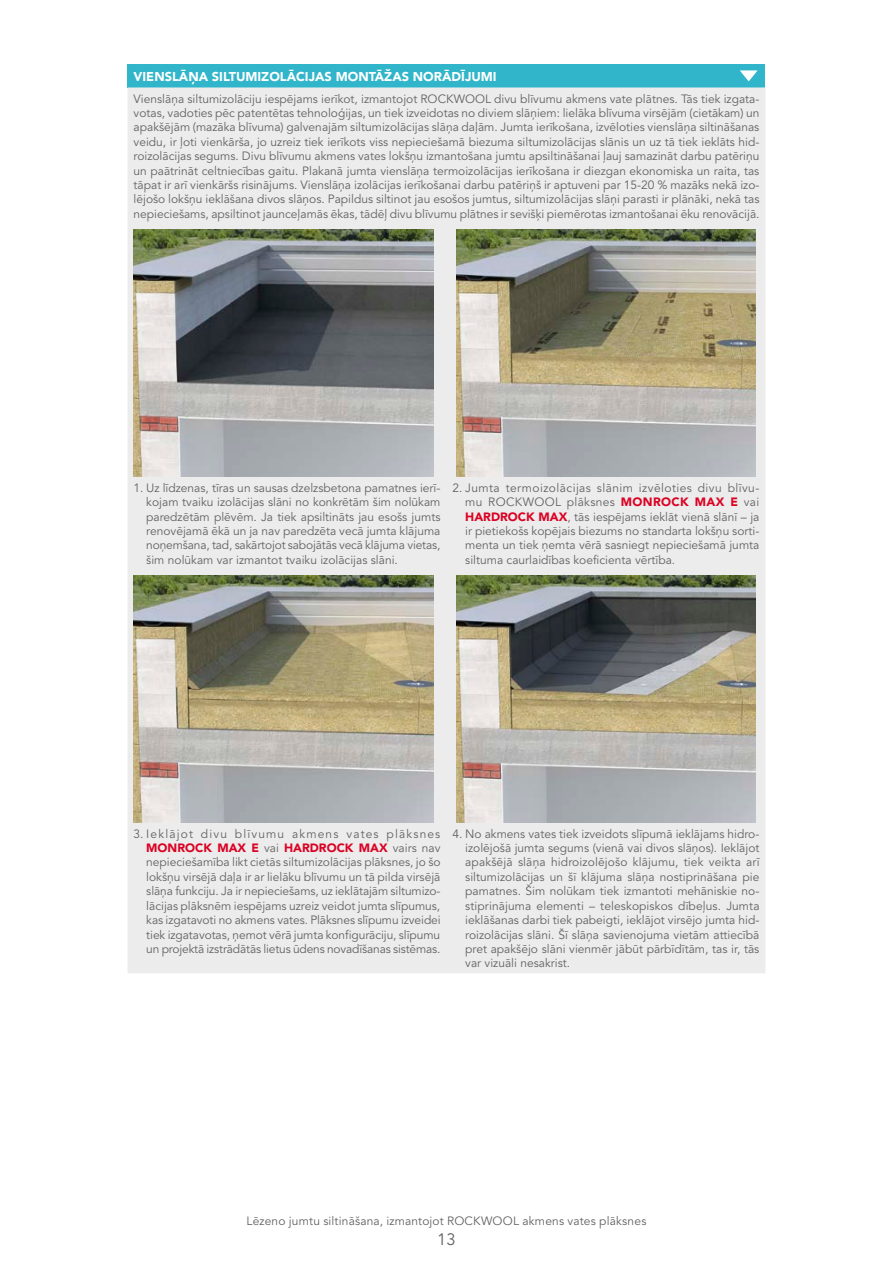
<style>
.page{position:relative;width:893px;height:1263px;background:#fff}
.page>*{position:absolute;margin:0;border:0;box-sizing:border-box;transform-origin:0 0}
.t1{font:16.5px "Avenir LT Pro";color:#626262}
.txt{font:900 12.75px "Avenir LT Pro";color:#fff}
._03_opis_body_aplik{font:12px/14.4px "Avenir LT Pro";color:#626262;text-align:justify}
.s1{font-weight:900;color:#db0123}
</style>
<div class="page">
<div style="left:128px;top:64px;width:637px;height:23px;background:#31b5ca"></div>
<div style="left:128px;top:87px;width:637px;height:886px;background:#ececec"></div>
<svg style="left:740px;top:70px;width:18px;height:11px"></svg>
<img style="left:134px;top:230px;width:299px;height:246px">
<img style="left:456px;top:230px;width:300px;height:246px">
<img style="left:134px;top:576px;width:299px;height:246px">
<img style="left:456px;top:576px;width:300px;height:246px">
<p class="txt" style="left:134px;top:69px;width:365px">VIENSLĀŅA SILTUMIZOLĀCIJAS MONTĀŽAS NORĀDĪJUMI</p>
<p class="_03_opis_body_aplik" style="left:134px;top:91px;width:627px">Vienslāņa siltumizolāciju iespējams ierīkot, izmantojot ROCKWOOL divu blīvumu akmens vate plātnes. Tās tiek izgata&shy;votas, vadoties pēc patentētas tehnoloģijas, un tiek izveidotas no diviem slāņiem: lielāka blīvuma virsējām (cietākam) un apakšējām (mazāka blīvuma) galvenajām siltumizolācijas slāņa daļām. Jumta ierīkošana, izvēloties vienslāņa siltināšanas veidu, ir ļoti vienkārša, jo uzreiz tiek ierīkots viss nepieciešamā biezuma siltumizolācijas slānis un uz tā tiek ieklāts hid&shy;roizolācijas segums. Divu blīvumu akmens vates lokšņu izmantošana jumtu apsiltināšanai ļauj samazināt darbu patēriņu un paātrināt celtniecības gaitu. Plakanā jumta vienslāņa termoizolācijas ierīkošana ir diezgan ekonomiska un raita, tas tāpat ir arī vienkāršs risinājums. Vienslāņa izolācijas ierīkošanai darbu patēriņš ir aptuveni par 15-20 % mazāks nekā izo&shy;lējošo lokšņu ieklāšana divos slāņos. Papildus siltinot jau esošos jumtus, siltumizolācijas slāņi parasti ir plānāki, nekā tas nepieciešams, apsiltinot jaunceļamās ēkas, tādēļ divu blīvumu plātnes ir sevišķi piemērotas izmantošanai ēku renovācijā.</p>
<p class="_03_opis_body_aplik" style="left:146px;top:481px;width:296px;text-indent:-13px">1. Uz līdzenas, tīras un sausas dzelzsbetona pamatnes ierī&shy;kojam tvaiku izolācijas slāni no konkrētām šim nolūkam paredzētām plēvēm. Ja tiek apsiltināts jau esošs jumts renovējamā ēkā un ja nav paredzēta vecā jumta klājuma noņemšana, tad, sakārtojot sabojātās vecā klājuma vietas, šim nolūkam var izmantot tvaiku izolācijas slāni.</p>
<p class="_03_opis_body_aplik" style="left:465px;top:481px;width:296px;text-indent:-13px">2. Jumta termoizolācijas slānim izvēloties divu blīvu&shy;mu ROCKWOOL plāksnes <span class="s1">MONROCK MAX E</span> vai <span class="s1">HARDROCK MAX</span>, tās iespējams ieklāt vienā slānī – ja ir pietiekošs kopējais biezums no standarta lokšņu sorti&shy;menta un tiek ņemta vērā sasniegt nepieciešamā jumta siltuma caurlaidības koeficienta vērtība.</p>
<p class="_03_opis_body_aplik" style="left:146px;top:826px;width:296px;text-indent:-13px">3. Ieklājot divu blīvumu akmens vates plāksnes <span class="s1">MONROCK MAX E</span> vai <span class="s1">HARDROCK MAX</span> vairs nav nepieciešamība likt cietās siltumizolācijas plāksnes, jo šo lokšņu virsējā daļa ir ar lielāku blīvumu un tā pilda virsējā slāņa funkciju. Ja ir nepieciešams, uz ieklātajām siltumizo&shy;lācijas plāksnēm iespējams uzreiz veidot jumta slīpumus, kas izgatavoti no akmens vates. Plāksnes slīpumu izveidei tiek izgatavotas, ņemot vērā jumta konfigurāciju, slīpumu un projektā izstrādātās lietus ūdens novadīšanas sistēmas.</p>
<p class="_03_opis_body_aplik" style="left:465px;top:826px;width:296px;text-indent:-13px">4. No akmens vates tiek izveidots slīpumā ieklājams hidro&shy;izolējošā jumta segums (vienā vai divos slāņos). Ieklājot apakšējā slāņa hidroizolējošo klājumu, tiek veikta arī siltumizolācijas un šī klājuma slāņa nostiprināšana pie pamatnes. Šim nolūkam tiek izmantoti mehāniskie no&shy;stiprinājuma elementi – teleskopiskos dībeļus. Jumta ieklāšanas darbi tiek pabeigti, ieklājot virsējo jumta hid&shy;roizolācijas slāni. Šī slāņa savienojuma vietām attiecībā pret apakšējo slāni vienmēr jābūt pārbīdītām, tas ir, tās var vizuāli nesakrist.</p>
<p class="_03_opis_body_aplik" style="left:246px;top:1214px;width:401px">Lēzeno jumtu siltināšana, izmantojot ROCKWOOL akmens vates plāksnes</p>
<h1 class="t1" style="left:437px;top:1229px;width:20px">13</h1>
</div>
